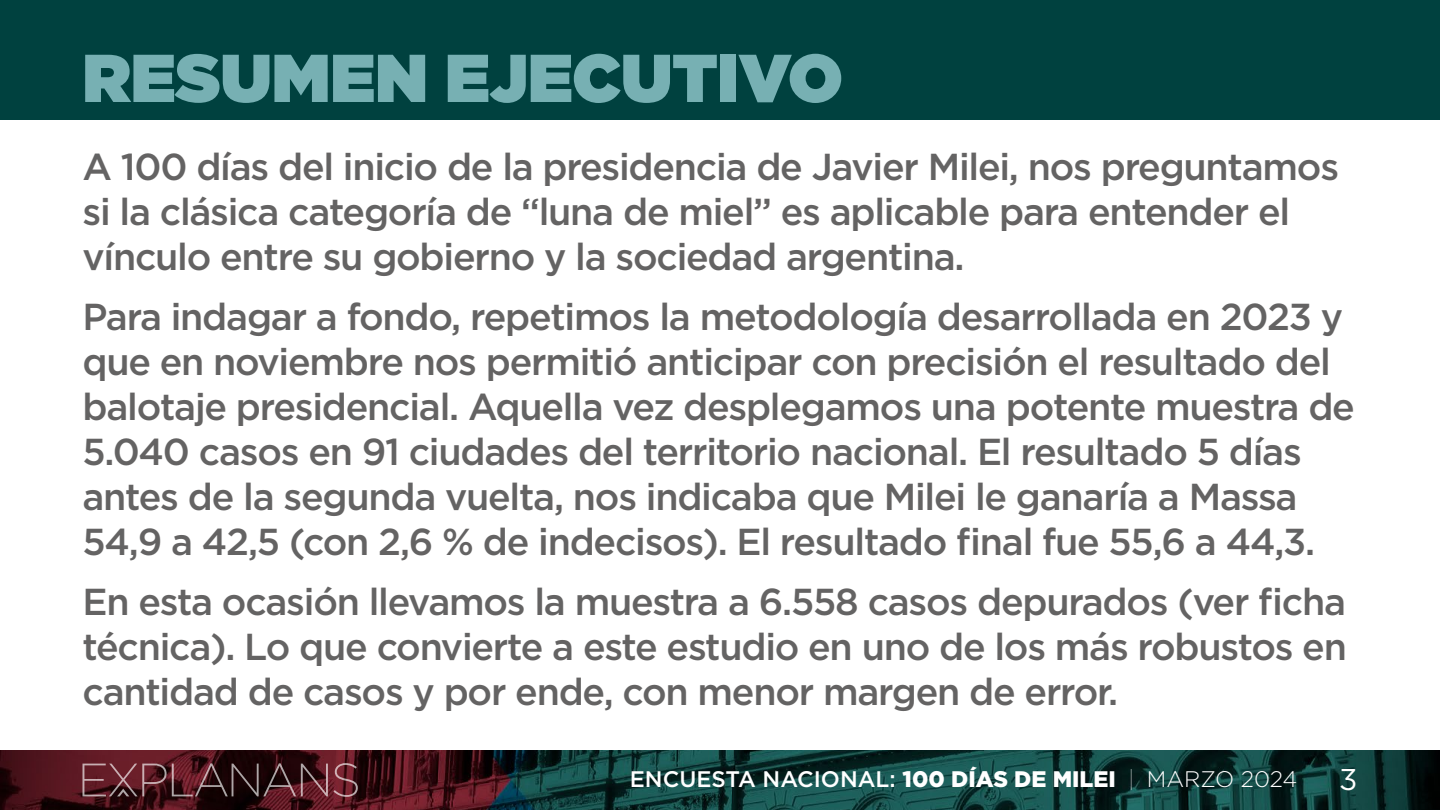
<style>
.page{position:relative;width:1440px;height:810px;background:#fff}
.page>*{position:absolute;margin:0;border:0;box-sizing:border-box;transform-origin:0 0}
.t1{font:900 67.5px "Gotham";color:#77b0b3}
.t2{font:500 37.5px/45px "Gotham";letter-spacing:-.035em;color:#646363}
.t3{font:30px "Gotham";color:#fff}
.t4{font:500 22.5px "Gotham";color:#fff}
.s1{font-weight:900}
.s2{font-weight:100}
.s3{font-weight:300}
</style>
<div class="page">
<img style="left:0;top:750px;width:1440px;height:60px">
<svg style="left:82px;top:763px;width:276px;height:34px;background:#56292f"></svg>
<div style="left:0;top:0;width:1440px;height:120px;background:#00413f"></div>
<h1 class="t1" style="left:82px;top:30px;width:762px">RESUMEN EJECUTIVO</h1>
<p class="t2" style="left:82px;top:144px;width:1258px">A 100 días del inicio de la presidencia de Javier Milei, nos preguntamos si la clásica categoría de “luna de miel” es aplicable para entender el vínculo entre su gobierno y la sociedad argentina.</p>
<p class="t2" style="left:82px;top:294px;width:1274px">Para indagar a fondo, repetimos la metodología desarrollada en 2023 y que en noviembre nos permitió anticipar con precisión el resultado del balotaje presidencial. Aquella vez desplegamos una potente muestra de 5.040 casos en 91 ciudades del territorio nacional. El resultado 5 días antes de la segunda vuelta, nos indicaba que Milei le ganaría a Massa 54,9 a 42,5 (con 2,6 % de indecisos). El resultado final fue 55,6 a 44,3.</p>
<p class="t2" style="left:82px;top:579px;width:1266px;text-align:justify">En esta ocasión llevamos la muestra a 6.558 casos depurados (ver ficha técnica). Lo que convierte a este estudio en uno de los más robustos en cantidad de casos y por ende, con menor margen de error.</p>
<p class="t4" style="left:630px;top:764px;width:669px">ENCUESTA NACIONAL: <span class="s1">100 DÍAS DE MILEI</span> <span class="s2">|</span> <span class="s3">MARZO 2024</span></p>
<p class="t3" style="left:1339px;top:760px;width:20px">3</p>
</div>
